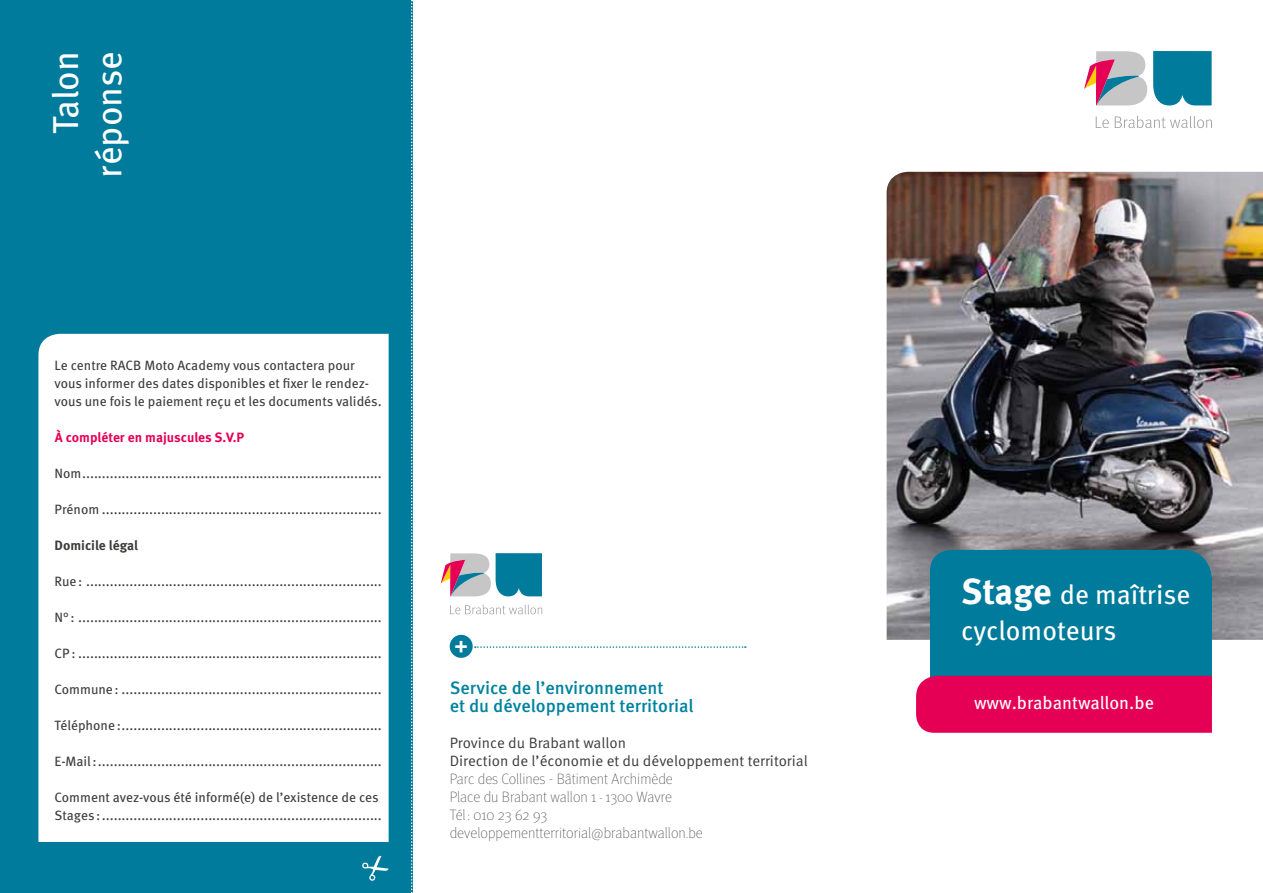
<style>
.page{position:relative;width:1263px;height:893px;background:#fff}
.page>*{position:absolute;margin:0;border:0;box-sizing:border-box;transform-origin:0 0}
.t1{font:36px/43.2px "Meta OT";color:#fff;text-align:right}
.t2{font:27px/36px "Meta OT";color:#fff}
.t3{font:700 21px "Meta OT";color:#fff}
.t4{font:500 18px/18px "Meta OT";color:#00829e}
.t5{font:18px "Meta OT";color:#fff}
.t6{font:100 15px/18px "Meta OT";color:#3c3c3b}
.t7{font:15px/18px "Meta OT Norm";color:#3c3c3b}
.t8{font:13.5px/18px "Meta OT";color:#3c3c3b}
.t9{font:700 13.5px "Meta OT";color:#e50056}
.t10{font:700 13.5px "Meta OT";color:#3c3c3b}
.s1{font-size:12px}
.s2{font-weight:700;font-size:36px}
</style>
<div class="page">
<svg style="left:1153px;top:51px;width:58px;height:54px;background:#0a809f"></svg>
<svg style="left:1084px;top:51px;width:63px;height:54px"></svg>
<svg style="left:1096px;top:117px;width:13px;height:11px"></svg>
<svg style="left:1115px;top:116px;width:97px;height:12px"></svg>
<svg style="left:441px;top:553px;width:101px;height:43px;background:#739db0"></svg>
<svg style="left:450px;top:605px;width:92px;height:9px"></svg>
<div style="left:450px;top:635px;width:23px;height:23px;background:#007b9b;border-radius:50%"></div>
<svg style="left:475px;top:646px;width:271px;height:2px"></svg>
<div style="left:0;top:0;width:412px;height:893px;background:#007b9b"></div>
<img style="left:887px;top:172px;width:376px;height:468px">
<div style="left:38px;top:334px;width:351px;height:508px;background:#fff"></div>
<svg style="left:916px;top:550px;width:296px;height:183px;background:#4d5786"></svg>
<svg style="left:411px;top:0;width:2px;height:893px;background:#449db5"></svg>
<svg style="left:362px;top:856px;width:27px;height:25px"></svg>
<h1 class="t1" style="left:45px;top:177px;width:128px;rotate:-90deg">Talon réponse</h1>
<p class="t8" style="left:55px;top:356px;width:329px">Le centre RACB Moto Academy vous contactera pour vous informer des dates disponibles et fixer le rendez&shy;vous une fois le paiement reçu et les documents validés.</p>
<p class="t9" style="left:55px;top:429px;width:191px">à compléter en majuscules S.V.P</p>
<p class="t8" style="left:55px;top:464px;width:329px">Nom............................................................................</p>
<p class="t8" style="left:55px;top:500px;width:329px">Prénom .......................................................................</p>
<p class="t10" style="left:55px;top:537px;width:85px">Domicile légal</p>
<p class="t8" style="left:55px;top:572px;width:329px">Rue: ...........................................................................</p>
<p class="t8" style="left:55px;top:608px;width:329px">N° : .............................................................................</p>
<p class="t8" style="left:55px;top:644px;width:329px">CP: .............................................................................</p>
<p class="t8" style="left:55px;top:680px;width:329px">Commune: ..................................................................</p>
<p class="t8" style="left:55px;top:716px;width:329px">Téléphone:..................................................................</p>
<p class="t8" style="left:55px;top:752px;width:329px">E-Mail:........................................................................</p>
<p class="t8" style="left:55px;top:788px;width:329px">Comment avez-vous été informé(e) de l’existence de ces<br>Stages:.......................................................................</p>
<h3 class="t3" style="left:454px;top:632px;width:15px">+</h3>
<h3 class="t4" style="left:450px;top:679px;width:245px">Service de l’environnement<br>et du développement territorial</h3>
<p class="t7" style="left:450px;top:734px;width:360px">Province du Brabant wallon<br>Direction de l’économie et du développement territorial</p>
<p class="t6" style="left:450px;top:770px;width:255px">Parc des Collines - Bâtiment Archimède Place du Brabant wallon 1 <span class="s1">-</span> 1300 Wavre<br>Tél : 010 23 62 93 developpementterritorial@brabantwallon.be</p>
<h2 class="t2" style="left:961px;top:577px;width:231px"><span class="s2">Stage</span> de maîtrise cyclomoteurs</h2>
<h3 class="t5" style="left:974px;top:692px;width:182px">www.brabantwallon.be</h3>
</div>
